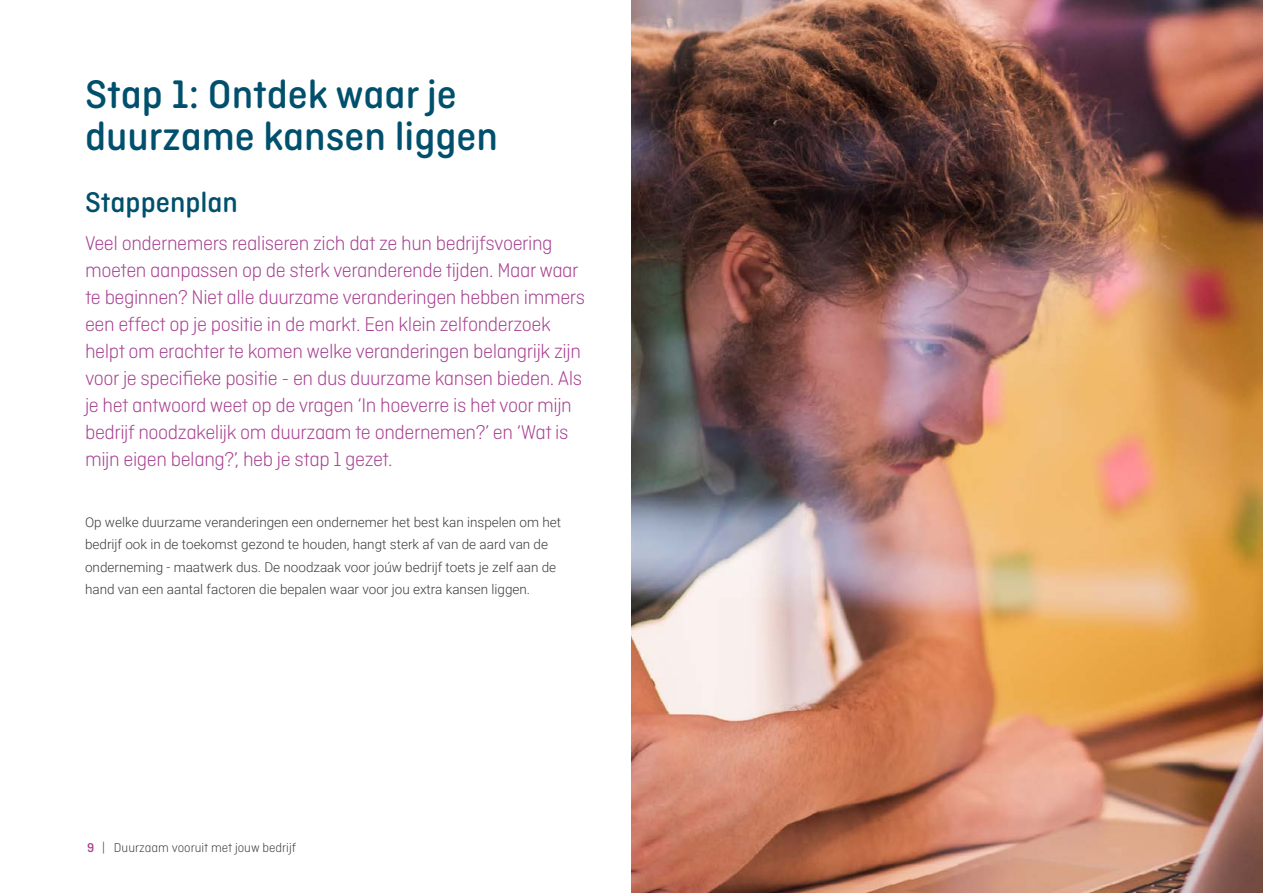
<style>
.page{position:relative;width:1263px;height:893px;background:#fff}
.page>*{position:absolute;margin:0;border:0;box-sizing:border-box;transform-origin:0 0}
.t1{font:500 42px/42px "Ciutadella Rounded";color:#00506d}
.t2{font:500 30px "Ciutadella Rounded";color:#00506d}
.t3{font:300 21px/27px "Ciutadella Rounded";letter-spacing:-.02em;color:#a84191}
.t4{font:300 13.5px/22.5px "Roboto";color:#3c3c3b}
.t5{font:300 13.5px "Ciutadella Rounded";color:#3c3c3b}
.s1{font-weight:500;color:#a84191}
</style>
<div class="page">
<img style="left:631px;top:0;width:632px;height:893px">
<h1 class="t1" style="left:85px;top:73px;width:414px">Stap 1: Ontdek waar je duurzame kansen liggen</h1>
<h2 class="t2" style="left:85px;top:185px;width:154px">Stappenplan</h2>
<p class="t3" style="left:85px;top:229px;width:502px">Veel ondernemers realiseren zich dat ze hun bedrijfsvoering moeten aanpassen op de sterk veranderende tijden. Maar waar te beginnen? Niet alle duurzame veranderingen hebben immers een effect op je positie in de markt. Een klein zelfonderzoek helpt om erachter te komen welke veranderingen belangrijk zijn voor je specifieke positie - en dus duurzame kansen bieden. Als je het antwoord weet op de vragen ‘In hoeverre is het voor mijn bedrijf noodzakelijk om duurzaam te ondernemen?’ en ‘Wat is mijn eigen belang?’, heb je stap 1 gezet.</p>
<p class="t4" style="left:85px;top:510px;width:478px">Op welke duurzame veranderingen een ondernemer het best kan inspelen om het bedrijf ook in de toekomst gezond te houden, hangt sterk af van de aard van de onderneming - maatwerk dus. De noodzaak voor joúw bedrijf toets je zelf aan de hand van een aantal factoren die bepalen waar voor jou extra kansen liggen.</p>
<p class="t5" style="left:87px;top:840px;width:210px"><span class="s1">9</span> | Duurzaam vooruit met jouw bedrijf</p>
</div>
